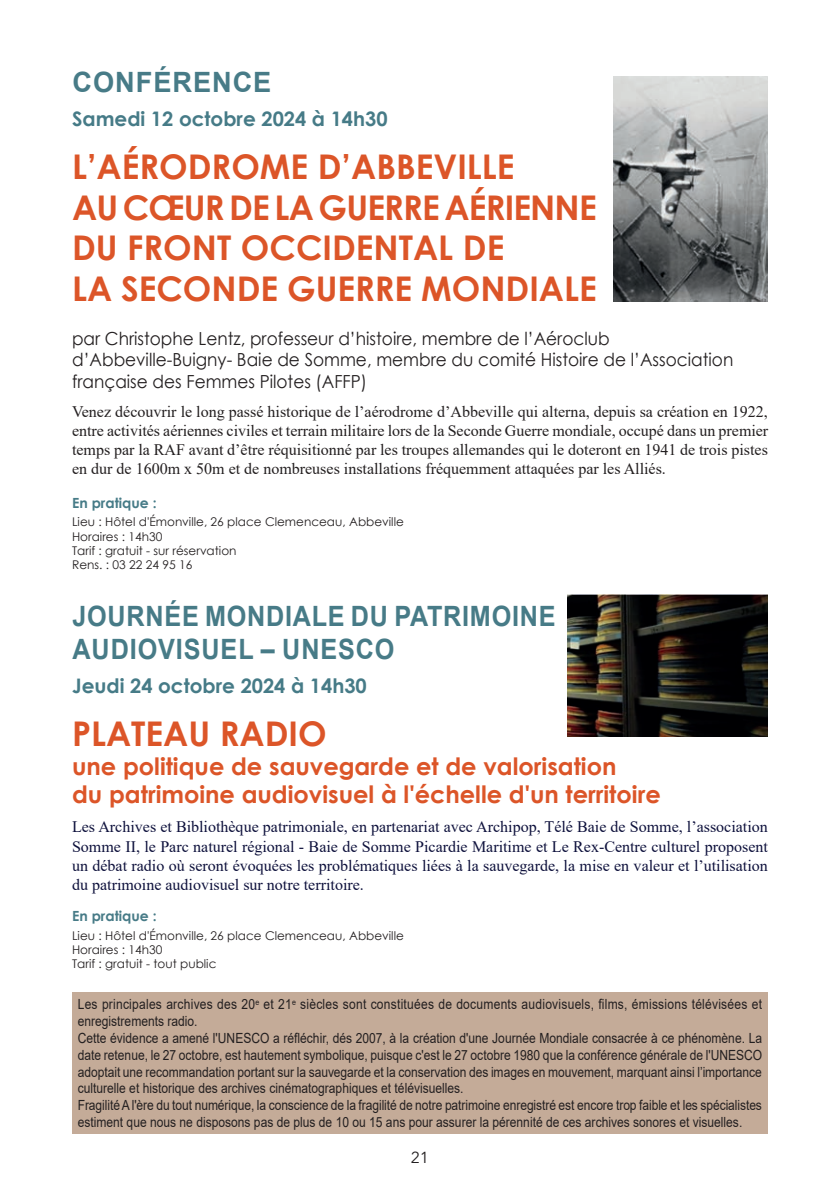
<style>
.page{position:relative;width:840px;height:1191px;background:#fff}
.page>*{position:absolute;margin:0;border:0;box-sizing:border-box;transform-origin:0 0}
.t1{font:700 34px/40.8px "Century Gothic";color:#dc5528}
.t2{font:700 28px/33.6px "Arial";letter-spacing:.035em;color:#477b87;scale:.9 1}
.t3{font:700 28px "Arial";letter-spacing:.035em;color:#477b87}
.t4{font:700 24px/28.8px "Century Gothic";color:#dc5528}
.t5{font:700 20px "Century Gothic";color:#467b87}
.t6{font:18px/21.6px "Century Gothic";color:#231f20;scale:.94 1}
.t7{font:16px/19.2px "Times New Roman";color:#231f20;text-align:justify}
.t8{font:16px/19.2px "Times New Roman";color:#0e113c;text-align:justify}
.t9{font:16px "Avenir Next";color:#231f20}
.t10{font:14px/16.8px "Arial";color:#231f20;scale:.86 1}
.t11{font:700 14px "Century Gothic";color:#477b87}
.t12{font:700 14px "Century Gothic";color:#467b87}
.t13{font:12px/14.4px "Century Gothic";color:#231f20}
</style>
<div class="page">
<img style="left:567px;top:595px;width:200px;height:141px">
<img style="left:613px;top:76px;width:154px;height:226px">
<div style="left:72px;top:992px;width:695px;height:141px;background:#c4ab98"></div>
<h2 class="t3" style="left:72px;top:63px;width:200px">CONFÉRENCE</h2>
<h3 class="t5" style="left:72px;top:104px;width:317px">Samedi 12 octobre 2024 à 14h30</h3>
<h1 class="t1" style="left:72px;top:145px;width:526px">L’AÉRODROME D’ABBEVILLE<br>AU CŒUR DE LA GUERRE AÉRIENNE<br>DU FRONT OCCIDENTAL DE<br>LA SECONDE GUERRE MONDIALE</h1>
<p class="t6" style="left:72px;top:327px;width:704px">par Christophe Lentz, professeur d’histoire, membre de l’Aéroclub d’Abbeville-Buigny- Baie de Somme, membre du comité Histoire de l’Association française des Femmes Pilotes (AFFP)</p>
<p class="t7" style="left:72px;top:401px;width:697px">Venez découvrir le long passé historique de l’aérodrome d’Abbeville qui alterna, depuis sa création en 1922, entre activités aériennes civiles et terrain militaire lors de la Seconde Guerre mondiale, occupé dans un premier temps par la RAF avant d’être réquisitionné par les troupes allemandes qui le doteront en 1941 de trois pistes en dur de 1600m x 50m et de nombreuses installations fréquemment attaquées par les Alliés.</p>
<p class="t12" style="left:72px;top:492px;width:86px">En pratique :</p>
<p class="t13" style="left:72px;top:514px;width:333px">Lieu : Hôtel d'Émonville, 26 place Clemenceau, Abbeville<br>Horaires : 14h30<br>Tarif : gratuit - sur réservation<br>Rens. : 03 22 24 95 16</p>
<h2 class="t2" style="left:72px;top:599px;width:538px">JOURNÉE MONDIALE DU PATRIMOINE<br>AUDIOVISUEL – UNESCO</h2>
<h3 class="t5" style="left:72px;top:670px;width:296px">Jeudi 24 octobre 2024 à 14h30</h3>
<h1 class="t1" style="left:72px;top:711px;width:256px">PLATEAU RADIO</h1>
<h3 class="t4" style="left:72px;top:750px;width:589px">une politique de sauvegarde et de valorisation<br>du patrimoine audiovisuel à l'échelle d'un territoire</h3>
<p class="t8" style="left:72px;top:817px;width:697px">Les Archives et Bibliothèque patrimoniale, en partenariat avec Archipop, Télé Baie de Somme, l’association Somme II, le Parc naturel régional - Baie de Somme Picardie Maritime et Le Rex-Centre culturel proposent un débat radio où seront évoquées les problématiques liées à la sauvegarde, la mise en valeur et l’utilisation du patrimoine audiovisuel sur notre territoire.</p>
<p class="t11" style="left:72px;top:905px;width:86px">En pratique :</p>
<p class="t13" style="left:72px;top:927px;width:333px">Lieu : Hôtel d'Émonville, 26 place Clemenceau, Abbeville<br>Horaires : 14h30<br>Tarif : gratuit - tout public</p>
<p class="t10" style="left:78px;top:996px;width:797px">Les principales archives des 20<sup>e</sup> et 21<sup>e</sup> siècles sont constituées de documents audiovisuels, films, émissions télévisées et enregistrements radio.<br>Cette évidence a amené l'UNESCO a réfléchir, dés 2007, à la création d'une Journée Mondiale consacrée à ce phénomène. La date retenue, le 27 octobre, est hautement symbolique, puisque c'est le 27 octobre 1980 que la conférence générale de l'UNESCO adoptait une recommandation portant sur la sauvegarde et la conservation des images en mouvement, marquant ainsi l’importance culturelle et historique des archives cinématographiques et télévisuelles.<br>Fragilité A l'ère du tout numérique, la conscience de la fragilité de notre patrimoine enregistré est encore trop faible et les spécialistes estiment que nous ne disposons pas de plus de 10 ou 15 ans pour assurer la pérennité de ces archives sonores et visuelles.</p>
<p class="t9" style="left:410px;top:1143px;width:20px">21</p>
</div>
